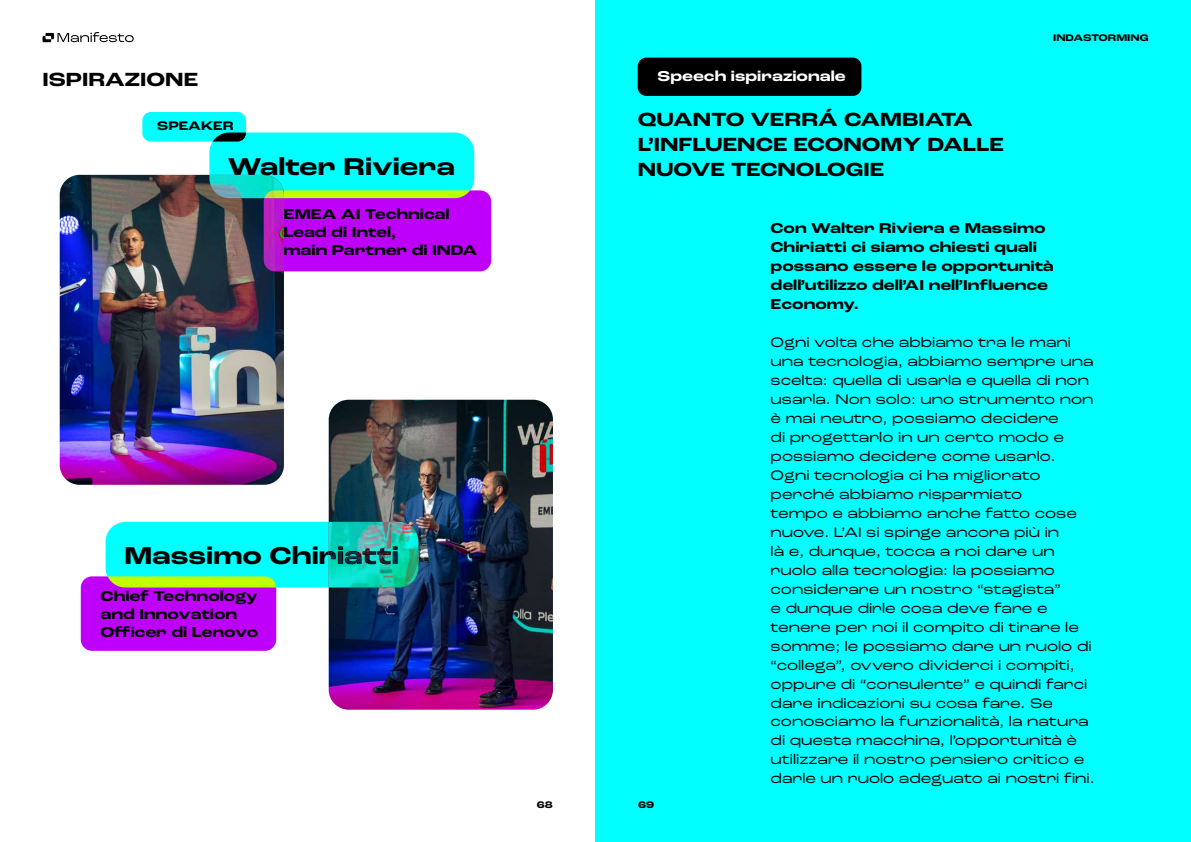
<style>
.page{position:relative;width:1191px;height:842px;background:#fff}
.page>*{position:absolute;margin:0;border:0;box-sizing:border-box;transform-origin:0 0}
.t1{font:700 expanded 25.5px "Roc Grotesk";color:#000}
.t2{font:700 expanded 20px/25px "Roc Grotesk";color:#000}
.t3{font:700 expanded 15px/18px "Roc Grotesk";color:#000}
.t4{font:700 expanded 15px "Roc Grotesk";color:#fff}
.t5{font:expanded 14.5px/19px "Roc Grotesk";color:#000}
.t6{font:700 expanded 13px "Roc Grotesk";color:#000}
.t7{font:700 expanded 10px "Roc Grotesk";color:#000}
</style>
<div class="page">
<div style="left:264px;top:190px;width:227px;height:81px;background:#be00fb;border-radius:11px"></div>
<div style="left:142px;top:112px;width:104px;height:30px;background:#0ff;border-radius:9px"></div>
<img style="left:60px;top:175px;width:224px;height:310px">
<img style="left:329px;top:400px;width:224px;height:310px">
<svg style="left:209px;top:133px;width:265px;height:65px;background:#13f7e0"></svg>
<div style="left:81px;top:576px;width:195px;height:75px;background:#be00fb;border-radius:11px"></div>
<svg style="left:106px;top:522px;width:312px;height:65px;background:#18f0d4"></svg>
<div style="left:595px;top:0;width:596px;height:842px;background:#0ff"></div>
<div style="left:637px;top:58px;width:224px;height:38px;background:#000;border-radius:9px"></div>
<svg style="left:43px;top:32px;width:91px;height:10px"></svg>
<h2 class="t2" style="left:43px;top:68px;width:157px">ISPIRAZIONE</h2>
<p class="t6" style="left:157px;top:118px;width:78px">SPEAKER</p>
<h1 class="t1" style="left:228px;top:151px;width:229px">Walter Riviera</h1>
<p class="t3" style="left:283px;top:205px;width:195px">EMEA AI Technical<br>Lead di Intel,<br>main Partner di INDA</p>
<h1 class="t1" style="left:124px;top:540px;width:276px">Massimo Chiriatti</h1>
<p class="t3" style="left:101px;top:588px;width:159px">Chief Technology and Innovation<br>Officer di Lenovo</p>
<p class="t4" style="left:657px;top:67px;width:190px">Speech ispirazionale</p>
<h2 class="t2" style="left:637px;top:108px;width:368px">QUANTO VERRÁ CAMBIATA<br>L’INFLUENCE ECONOMY DALLE<br>NUOVE TECNOLOGIE</h2>
<p class="t7" style="left:1053px;top:31px;width:97px">INDASTORMING</p>
<p class="t7" style="left:537px;top:799px;width:17px">68</p>
<p class="t7" style="left:638px;top:799px;width:17px">69</p>
<p class="t3" style="left:770px;top:219px;width:285px;line-height:19px">Con Walter Riviera e Massimo<br>Chiriatti ci siamo chiesti quali possano essere le opportunità dell’utilizzo dell’AI nell’Influence<br>Economy.</p>
<p class="t5" style="left:770px;top:332px;width:325px">Ogni volta che abbiamo tra le mani una tecnologia, abbiamo sempre una scelta: quella di usarla e quella di non usarla. Non solo: uno strumento non è mai neutro, possiamo decidere<br>di progettarlo in un certo modo e possiamo decidere come usarlo.<br>Ogni tecnologia ci ha migliorato perché abbiamo risparmiato<br>tempo e abbiamo anche fatto cose nuove. L’AI si spinge ancora più in<br>là e, dunque, tocca a noi dare un ruolo alla tecnologia: la possiamo considerare un nostro “stagista”<br>e dunque dirle cosa deve fare e tenere per noi il compito di tirare le somme; le possiamo dare un ruolo di “collega”, ovvero dividerci i compiti, oppure di “consulente” e quindi farci dare indicazioni su cosa fare. Se conosciamo la funzionalità, la natura di questa macchina, l’opportunità è utilizzare il nostro pensiero critico e darle un ruolo adeguato ai nostri fini.</p>
</div>
